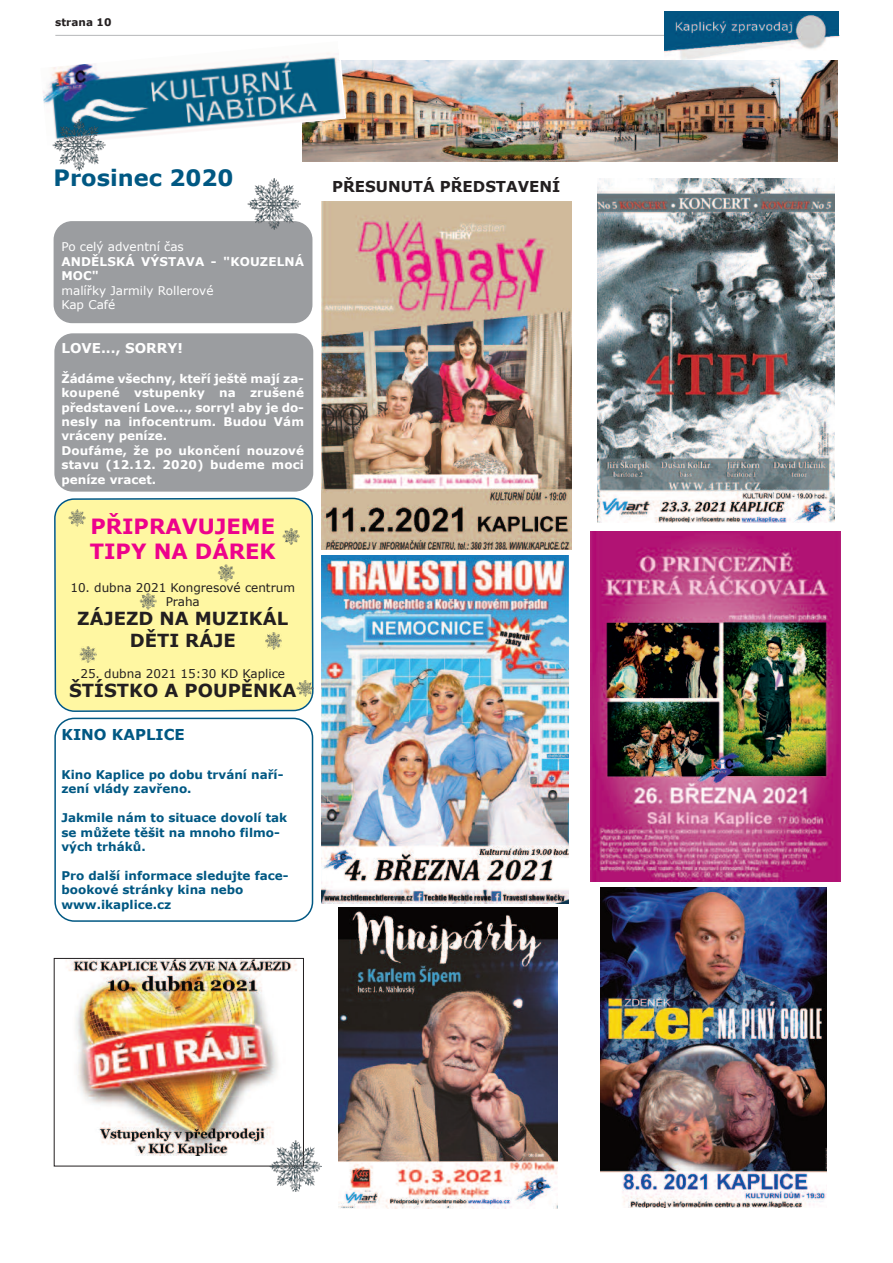
<style>
.page{position:relative;width:893px;height:1263px;background:#fff}
.page>*{position:absolute;margin:0;border:0;box-sizing:border-box;transform-origin:0 0}
.t1{font:700 22.5px "Verdana";color:#005883}
.t2{font:700 21px/25.2px "Verdana";color:#ed028c}
.t3{font:700 18px/21.6px "Verdana";color:#231f20;text-align:center}
.t4{font:700 15px "Verdana";color:#231f20}
.t5{font:700 15px "Verdana";color:#005883}
.t6{font:700 13.5px "Verdana";color:#fff}
.t7{font:700 12px/14.4px "Verdana";letter-spacing:.01em;color:#fff}
.t8{font:700 12px/14.4px "Verdana";color:#005883}
.t9{font:12px/14.4px "Verdana";color:#231f20;text-align:center}
.t10{font:12px/14.4px "Verdana";color:#fff}
.t11{font:700 10.5px "Verdana";color:#231f20}
</style>
<div class="page">
<hr style="left:55px;top:35px;width:785px;height:1px;background:#bfc0c2">
<img style="left:664px;top:11px;width:173px;height:49px">
<img style="left:302px;top:60px;width:536px;height:101px">
<svg style="left:54px;top:718px;width:259px;height:204px"></svg>
<div style="left:54px;top:498px;width:260px;height:214px;background:#fff7a2"></div>
<div style="left:54px;top:333px;width:259px;height:159px;background:#9b9da0;border-radius:18px"></div>
<img style="left:43px;top:53px;width:302px;height:92px">
<div style="left:54px;top:221px;width:258px;height:102px;background:#9b9da0;border-radius:18px"></div>
<img style="left:322px;top:202px;width:249px;height:348px">
<img style="left:322px;top:555px;width:246px;height:349px">
<img style="left:597px;top:178px;width:237px;height:344px">
<img style="left:591px;top:532px;width:249px;height:350px">
<img style="left:600px;top:887px;width:226px;height:321px">
<img style="left:339px;top:907px;width:219px;height:301px">
<img style="left:66px;top:960px;width:231px;height:195px">
<div style="left:54px;top:958px;width:250px;height:208px;border:1px solid #231f20"></div>
<img style="left:269px;top:1141px;width:52px;height:51px">
<img style="left:53px;top:119px;width:52px;height:51px">
<img style="left:248px;top:179px;width:52px;height:50px">
<img style="left:265px;top:633px;width:17px;height:17px">
<img style="left:139px;top:593px;width:17px;height:17px">
<img style="left:218px;top:565px;width:16px;height:16px">
<img style="left:297px;top:680px;width:17px;height:17px">
<img style="left:80px;top:646px;width:16px;height:17px">
<img style="left:283px;top:528px;width:17px;height:17px">
<img style="left:69px;top:509px;width:17px;height:17px">
<p class="t11" style="left:55px;top:16px;width:58px">strana 10</p>
<h1 class="t1" style="left:54px;top:163px;width:182px">Prosinec 2020</h1>
<p class="t10" style="left:61px;top:239px;width:124px">Po celý adventní čas</p>
<p class="t7" style="left:61px;top:254px;width:244px">ANDĚLSKÁ VÝSTAVA - "KOUZELNÁ<br>MOC"</p>
<p class="t10" style="left:61px;top:283px;width:154px">malířky Jarmily Rollerové<br>Kap Café</p>
<p class="t6" style="left:61px;top:340px;width:123px">LOVE..., SORRY!</p>
<p class="t7" style="left:61px;top:371px;width:244px">Žádáme všechny, kteří ještě mají za&shy;koupené vstupenky na zrušené představení Love..., sorry! aby je do&shy;nesly na infocentrum. Budou Vám vráceny peníze.<br>Doufáme, že po ukončení nouzové stavu (12.12. 2020) budeme moci peníze vracet.</p>
<h2 class="t2" style="left:90px;top:513px;width:187px">PŘIPRAVUJEME<br>TIPY NA DÁREK</h2>
<p class="t9" style="left:70px;top:580px;width:226px">10. dubna 2021 Kongresové centrum<br>Praha</p>
<h3 class="t3" style="left:77px;top:607px;width:212px">ZÁJEZD NA MUZIKÁL<br>DĚTI RÁJE</h3>
<p class="t9" style="left:80px;top:666px;width:206px">25. dubna 2021 15:30 KD Kaplice</p>
<h3 class="t3" style="left:69px;top:679px;width:229px">ŠTÍSTKO A POUPĚNKA</h3>
<p class="t5" style="left:61px;top:725px;width:125px">KINO KAPLICE</p>
<p class="t8" style="left:61px;top:767px;width:224px">Kino Kaplice po dobu trvání naří&shy;zení vlády zavřeno.</p>
<p class="t8" style="left:61px;top:810px;width:227px">Jakmile nám to situace dovolí tak se můžete těšit na mnoho filmo&shy;vých trháků.</p>
<p class="t8" style="left:61px;top:868px;width:229px">Pro další informace sledujte face&shy;bookové stránky kina nebo www.ikaplice.cz</p>
<p class="t4" style="left:332px;top:177px;width:230px">PŘESUNUTÁ PŘEDSTAVENÍ</p>
</div>
